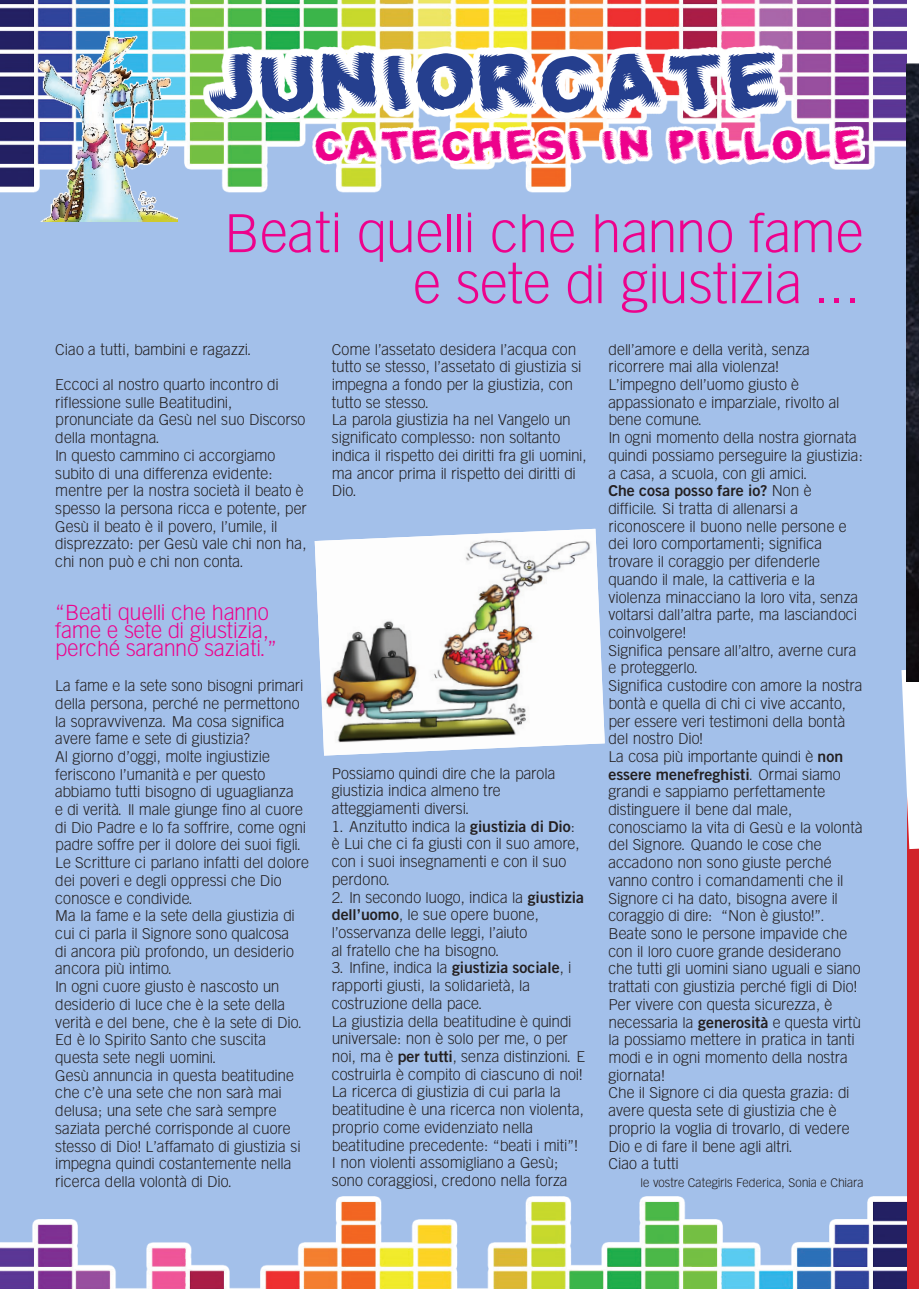
<style>
.page{position:relative;width:919px;height:1289px;background:#fff}
.page>*{position:absolute;margin:0;border:0;box-sizing:border-box;transform-origin:0 0}
.t1{font:89.85px "Fresnel";color:#253f8e}
.t2{font:52.5px "Goethe Gothic";color:#ed028c}
.t3{font:46.5px "Fresnel";color:#ed028c}
.t4{font:21px/17.7px "Goethe Gothic";color:#ed028c}
.t5{font:15px/17.7px "Goethe Gothic";color:#231f20}
.t6{font:700 15px "Goethe Gothic";color:#231f20}
.t7{font:12px "Goethe Gothic";color:#231f20}
.s1{font-weight:400}
.s2{font-weight:700}
</style>
<div class="page">
<div style="left:906px;top:701px;width:12px;height:587px;background:#d1232a"></div>
<div style="left:0;top:0;width:906px;height:1288px;background:#a3c0ea"></div>
<img style="left:0;top:0;width:906px;height:222px">
<img style="left:35px;top:32px;width:142px;height:189px">
<img style="left:0;top:1196px;width:906px;height:92px">
<svg style="left:901px;top:670px;width:17px;height:179px"></svg>
<img style="left:906px;top:13px;width:12px;height:668px">
<svg style="left:203px;top:46px;width:582px;height:74px;fill:#fff"></svg>
<svg style="left:312px;top:126px;width:553px;height:39px;fill:#fff"></svg>
<img style="left:315px;top:529px;width:289px;height:226px">
<p class="t1" style="left:206px;top:45px;width:579px">JUNIORCATE</p>
<p class="t3" style="left:313px;top:125px;width:551px">CATECHESI IN PILLOLE</p>
<p class="t2" style="left:224px;top:202px;width:641px">Beati quelli che hanno fame</p>
<p class="t2" style="left:413px;top:253px;width:452px">e sete di giustizia ...</p>
<p class="t5" style="left:608px;top:340px;width:203px">dell’amore e della verità, senza</p>
<p class="t5" style="left:608px;top:358px;width:172px">ricorrere mai alla violenza!</p>
<p class="t5" style="left:608px;top:375px;width:192px">L’impegno dell’uomo giusto è</p>
<p class="t5" style="left:608px;top:393px;width:232px">appassionato e imparziale, rivolto al bene comune.</p>
<p class="t5" style="left:608px;top:429px;width:256px">In ogni momento della nostra giornata quindi possiamo perseguire la giustizia: a casa, a scuola, con gli amici.</p>
<p class="t6" style="left:608px;top:481px;width:205px">Che cosa posso fare io? <span class="s1">Non è</span></p>
<p class="t5" style="left:608px;top:499px;width:191px">difficile. Si tratta di allenarsi a</p>
<p class="t5" style="left:608px;top:517px;width:240px">riconoscere il buono nelle persone e dei loro comportamenti; significa</p>
<p class="t5" style="left:608px;top:552px;width:213px">trovare il coraggio per difenderle</p>
<p class="t5" style="left:608px;top:570px;width:208px">quando il male, la cattiveria e la</p>
<p class="t5" style="left:608px;top:588px;width:251px">violenza minacciano la loro vita, senza voltarsi dall’altra parte, ma lasciandoci</p>
<p class="t5" style="left:608px;top:623px;width:79px">coinvolgere!</p>
<p class="t5" style="left:608px;top:641px;width:249px">Significa pensare all’altro, averne cura e proteggerlo.</p>
<p class="t5" style="left:608px;top:676px;width:256px">Significa custodire con amore la nostra bontà e quella di chi ci vive accanto, per essere veri testimoni della bontà del nostro Dio!</p>
<p class="t5" style="left:608px;top:747px;width:236px">La cosa più importante quindi è <span class="s2">non essere menefreghisti</span>. Ormai siamo grandi e sappiamo perfettamente distinguere il bene dal male,</p>
<p class="t5" style="left:608px;top:818px;width:256px">conosciamo la vita di Gesù e la volontà del Signore. Quando le cose che</p>
<p class="t5" style="left:608px;top:853px;width:236px">accadono non sono giuste perché vanno contro i comandamenti che il<br>Signore ci ha dato, bisogna avere il</p>
<p class="t5" style="left:608px;top:906px;width:219px">coraggio di dire: “Non è giusto!”.</p>
<p class="t5" style="left:608px;top:924px;width:254px">Beate sono le persone impavide che con il loro cuore grande desiderano che tutti gli uomini siano uguali e siano trattati con giustizia perché figli di Dio!</p>
<p class="t5" style="left:608px;top:995px;width:254px">Per vivere con questa sicurezza, è necessaria la <span class="s2">generosità</span> e questa virtù la possiamo mettere in pratica in tanti modi e in ogni momento della nostra giornata!</p>
<p class="t5" style="left:608px;top:1083px;width:243px">Che il Signore ci dia questa grazia: di avere questa sete di giustizia che è proprio la voglia di trovarlo, di vedere Dio e di fare il bene agli altri.</p>
<p class="t5" style="left:608px;top:1154px;width:72px">Ciao a tutti</p>
<p class="t7" style="left:640px;top:1175px;width:224px">le vostre Categirls Federica, Sonia e Chiara</p>
<p class="t5" style="left:55px;top:340px;width:199px">Ciao a tutti, bambini e ragazzi.</p>
<p class="t5" style="left:55px;top:375px;width:225px">Eccoci al nostro quarto incontro di riflessione sulle Beatitudini,</p>
<p class="t5" style="left:55px;top:411px;width:251px">pronunciate da Gesù nel suo Discorso della montagna.</p>
<p class="t5" style="left:55px;top:446px;width:222px">In questo cammino ci accorgiamo</p>
<p class="t5" style="left:55px;top:464px;width:253px">subito di una differenza evidente: mentre per la nostra società il beato è spesso la persona ricca e potente, per Gesù il beato è il povero, l’umile, il</p>
<p class="t5" style="left:55px;top:535px;width:253px">disprezzato: per Gesù vale chi non ha, chi non può e chi non conta.</p>
<p class="t4" style="left:55px;top:603px;width:223px">“Beati quelli che hanno fame e sete di giustizia, perché saranno saziati.”</p>
<p class="t5" style="left:55px;top:676px;width:250px">La fame e la sete sono bisogni primari della persona, perché ne permettono la sopravvivenza. Ma cosa significa avere fame e sete di giustizia?</p>
<p class="t5" style="left:55px;top:747px;width:255px">Al giorno d’oggi, molte ingiustizie feriscono l’umanità e per questo abbiamo tutti bisogno di uguaglianza<br>e di verità. Il male giunge fino al cuore di Dio Padre e lo fa soffrire, come ogni padre soffre per il dolore dei suoi figli.<br>Le Scritture ci parlano infatti del dolore dei poveri e degli oppressi che Dio conosce e condivide.</p>
<p class="t5" style="left:55px;top:906px;width:241px">Ma la fame e la sete della giustizia di cui ci parla il Signore sono qualcosa di ancora più profondo, un desiderio ancora più intimo.</p>
<p class="t5" style="left:55px;top:977px;width:226px">In ogni cuore giusto è nascosto un</p>
<p class="t5" style="left:55px;top:995px;width:231px">desiderio di luce che è la sete della</p>
<p class="t5" style="left:55px;top:1013px;width:249px">verità e del bene, che è la sete di Dio.<br>Ed è lo Spirito Santo che suscita</p>
<p class="t5" style="left:55px;top:1048px;width:164px">questa sete negli uomini.</p>
<p class="t5" style="left:55px;top:1066px;width:240px">Gesù annuncia in questa beatitudine che c’è una sete che non sarà mai</p>
<p class="t5" style="left:55px;top:1101px;width:247px">delusa; una sete che sarà sempre saziata perché corrisponde al cuore stesso di Dio! L’affamato di giustizia si impegna quindi costantemente nella ricerca della volontà di Dio.</p>
<p class="t5" style="left:332px;top:340px;width:251px">Come l’assetato desidera l’acqua con tutto se stesso, l’assetato di giustizia si impegna a fondo per la giustizia, con tutto se stesso.</p>
<p class="t5" style="left:332px;top:411px;width:256px">La parola giustizia ha nel Vangelo un significato complesso: non soltanto indica il rispetto dei diritti fra gli uomini, ma ancor prima il rispetto dei diritti di Dio.</p>
<p class="t5" style="left:332px;top:764px;width:225px">Possiamo quindi dire che la parola</p>
<p class="t5" style="left:332px;top:782px;width:170px">giustizia indica almeno tre</p>
<p class="t5" style="left:332px;top:799px;width:140px">atteggiamenti diversi.</p>
<p class="t5" style="left:332px;top:817px;width:249px">1. Anzitutto indica la <span class="s2">giustizia di Dio</span>: è Lui che ci fa giusti con il suo amore, con i suoi insegnamenti e con il suo perdono.</p>
<p class="t5" style="left:332px;top:888px;width:253px">2. In secondo luogo, indica la <span class="s2">giustizia dell’uomo</span>, le sue opere buone,</p>
<p class="t5" style="left:332px;top:923px;width:197px">l’osservanza delle leggi, l’aiuto</p>
<p class="t5" style="left:332px;top:941px;width:170px">al fratello che ha bisogno.</p>
<p class="t5" style="left:332px;top:959px;width:241px">3. Infine, indica la <span class="s2">giustizia sociale</span>, i rapporti giusti, la solidarietà, la</p>
<p class="t5" style="left:332px;top:994px;width:153px">costruzione della pace.</p>
<p class="t5" style="left:332px;top:1012px;width:254px">La giustizia della beatitudine è quindi universale: non è solo per me, o per noi, ma è <span class="s2">per tutti</span>, senza distinzioni. E costruirla è compito di ciascuno di noi!</p>
<p class="t5" style="left:332px;top:1082px;width:254px">La ricerca di giustizia di cui parla la beatitudine è una ricerca non violenta, proprio come evidenziato nella</p>
<p class="t5" style="left:332px;top:1136px;width:247px">beatitudine precedente: “beati i miti”!</p>
<p class="t5" style="left:332px;top:1153px;width:237px">I non violenti assomigliano a Gesù; sono coraggiosi, credono nella forza</p>
</div>
